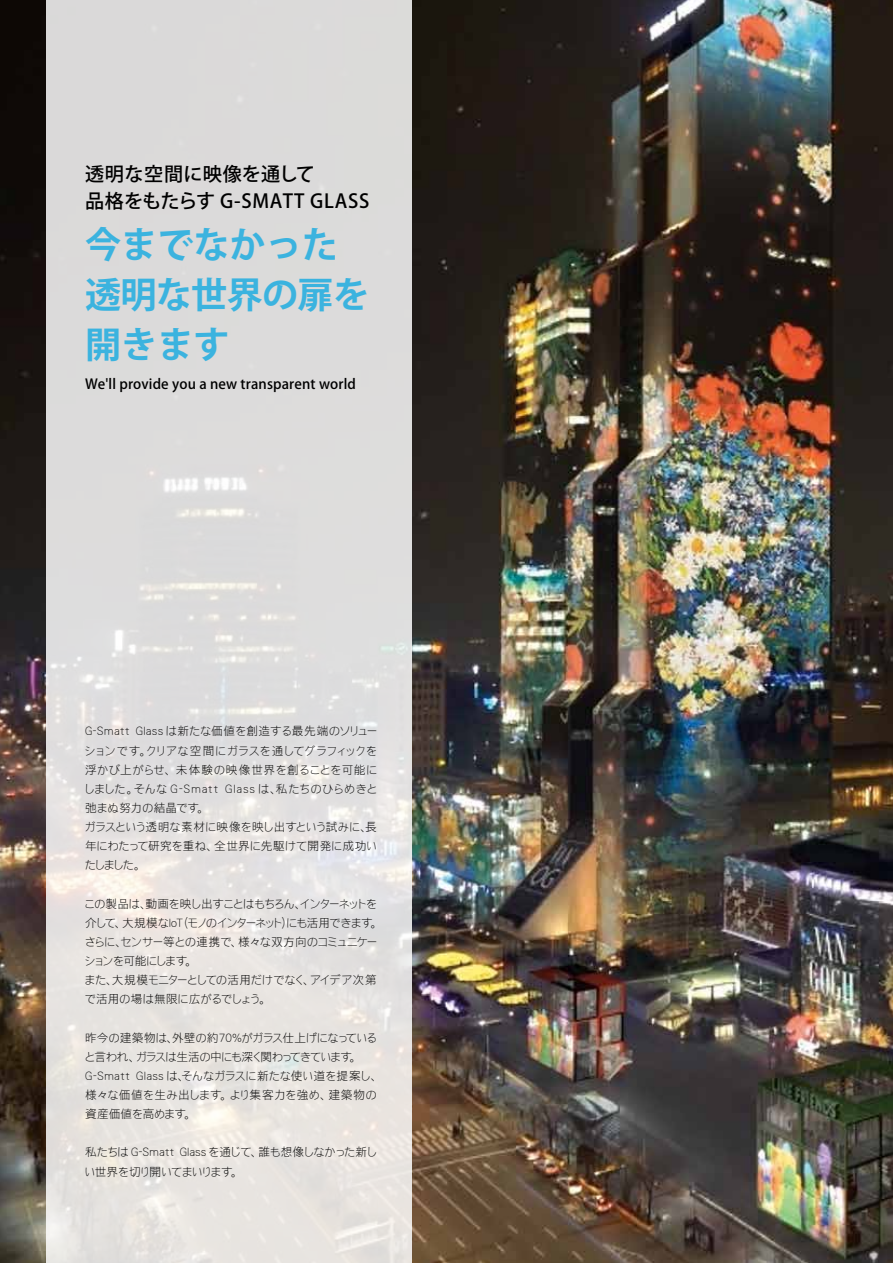
<style>
.page{position:relative;width:893px;height:1263px;background:#fff}
.page>*{position:absolute;margin:0;border:0;box-sizing:border-box;transform-origin:0 0}
.t1{font:700 36.15px/49.9px "Koz Go Pr 6 N";color:#3bb3df}
.t2{font:500 19.2px/27.6px "Koz Go Pr 6 N";letter-spacing:.02em;color:#000}
.t3{font:500 13.8px "Koz Go Pr 6 N";letter-spacing:.01em;color:#000}
.t4{font:11.7px/19.2px "DF Gothic P W2 WING RKSJ H";letter-spacing:.035em;color:#000}
.t5{font:11.7px/19.2px "DF Gothic P W2 WING RKSJ H";letter-spacing:.055em;color:#000}
</style>
<div class="page">
<img style="left:0;top:0;width:893px;height:1263px">
<svg style="left:47px;top:0;width:365px;height:1263px;background:#e1dfdd"></svg>
<h2 class="t2" style="left:85px;top:160px;width:286px">透明な空間に映像を通して<br>品格をもたらす G-SMATT GLASS</h2>
<h1 class="t1" style="left:85px;top:221px;width:286px">今までなかった透明な世界の扉を開きます</h1>
<p class="t3" style="left:85px;top:376px;width:272px">We'll provide you a new transparent world</p>
<p class="t5" style="left:85px;top:722px;width:293px">G-Smatt Glass は新たな価値を創造する最先端のソリューションです。クリアな空間にガラスを通してグラフィックを浮かび上がらせ､ 未体験の映像世界を創ることを可能にしました。そんな G-Smatt Glass は、私たちのひらめきと弛まぬ努力の結晶です。<br>ガラスという透明な素材に映像を映し出すという試みに､長年にわたって研究を重ね、全世界に先駆けて開発に成功いたしました。</p>
<p class="t4" style="left:85px;top:894px;width:293px">この製品は、動画を映し出すことはもちろん､インターネットを介して、大規模なIoT（モノのインターネット）にも活用できます。さらに､センサー等との連携で、様々な双方向のコミュニケーションを可能にします。<br>また､大規模モニターとしての活用だけでなく、アイデア次第で活用の場は無限に広がるでしょう。</p>
<p class="t4" style="left:85px;top:1028px;width:293px">昨今の建築物は､外壁の約70%がガラス仕上げになっていると言われ､ ガラスは生活の中にも深く関わってきています。<br>G-Smatt Glass は、そんなガラスに新たな使い道を提案し、様々な価値を生み出します。より集客力を強め、建築物の資産価値を高めます。</p>
<p class="t4" style="left:85px;top:1142px;width:293px">私たちは G-Smatt Glass を通じて、誰も想像しなかった新しい世界を切り開いてまいります。</p>
</div>
